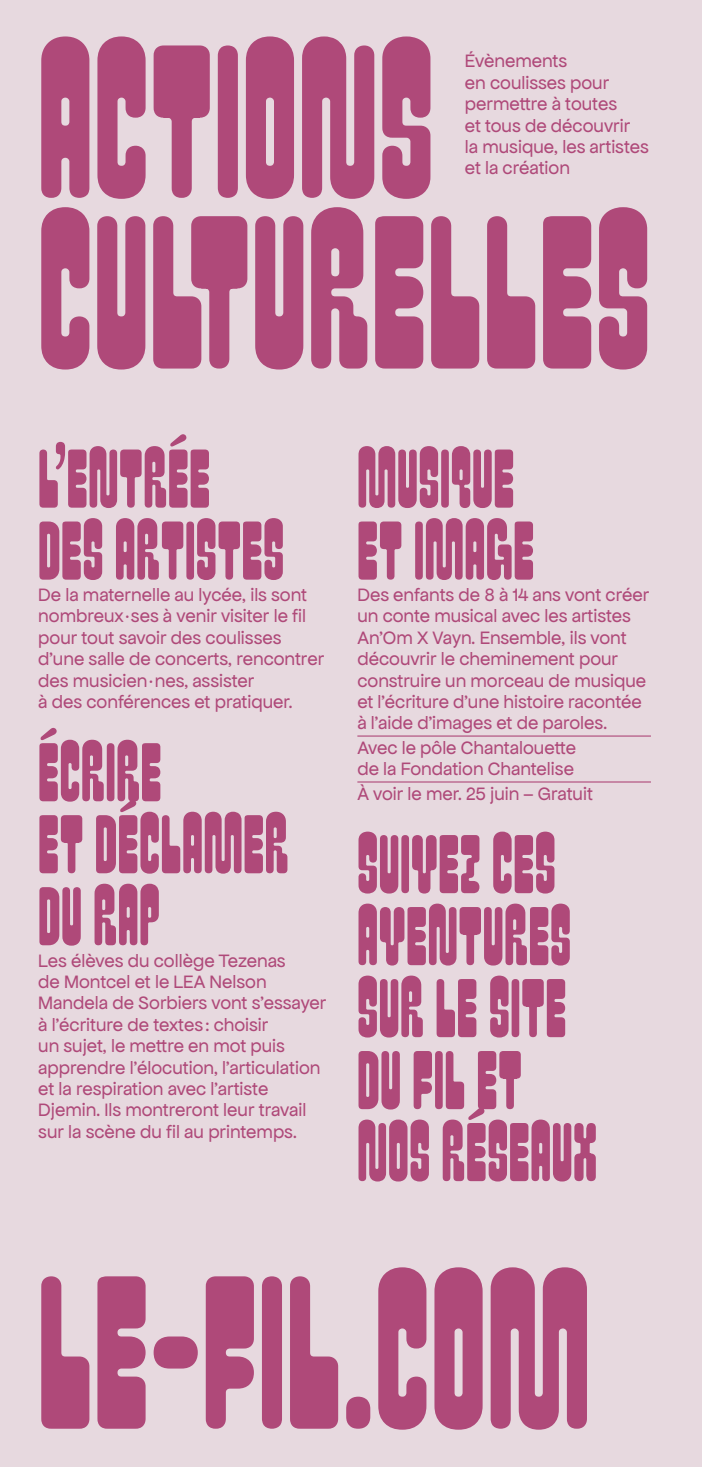
<style>
.page{position:relative;width:702px;height:1467px;background:#e7d9df}
.page>*{position:absolute;margin:0;border:0;box-sizing:border-box;transform-origin:0 0}
.t1{font:200.47px/170.8px "Pimpit";letter-spacing:.01em;color:#af4979}
.t2{font:76.5px/72px "Pimpit";letter-spacing:.01em;color:#af4979}
.t3{font:19.12px/21.4px "Apfel Grotezk";color:#af4979}
</style>
<div class="page">
<hr style="left:357px;top:735px;width:294px;height:2px;background:#af4979">
<hr style="left:357px;top:781px;width:294px;height:2px;background:#af4979">
<h1 class="t1" style="left:38px;top:36px;width:613px">ACTIONS<br>CULTURELLES</h1>
<p class="t3" style="left:465px;top:51px;width:185px">Évènements<br>en coulisses pour permettre à toutes<br>et tous de découvrir<br>la musique, les artistes et la création</p>
<h2 class="t2" style="left:38px;top:443px;width:247px">L’ENTRÉE<br>DES ARTISTES</h2>
<p class="t3" style="left:38px;top:584px;width:287px">De la maternelle au lycée, ils sont nombreux·ses à venir visiter le fil pour tout savoir des coulisses d’une salle de concerts, rencontrer des musicien·nes, assister<br>à des conférences et pratiquer.</p>
<h2 class="t2" style="left:38px;top:736px;width:252px">ÉCRIRE<br>ET DÉCLAMER<br>DU RAP</h2>
<p class="t3" style="left:38px;top:950px;width:289px">Les élèves du collège Tezenas<br>de Montcel et le LEA Nelson<br>Mandela de Sorbiers vont s’essayer à l’écriture de textes : choisir<br>un sujet, le mettre en mot puis apprendre l’élocution, l’articulation et la respiration avec l’artiste<br>Djemin. Ils montreront leur travail sur la scène du fil au printemps.</p>
<h2 class="t2" style="left:357px;top:443px;width:178px">MUSIQUE<br>ET IMAGE</h2>
<p class="t3" style="left:357px;top:584px;width:293px">Des enfants de 8 à 14 ans vont créer un conte musical avec les artistes An’Om X Vayn. Ensemble, ils vont découvrir le cheminement pour construire un morceau de musique et l’écriture d’une histoire racontée à l’aide d’images et de paroles.</p>
<p class="t3" style="left:357px;top:737px;width:220px">Avec le pôle Chantalouette de la Fondation Chantelise</p>
<p class="t3" style="left:357px;top:783px;width:237px">À voir le mer. 25 juin – Gratuit</p>
<h2 class="t2" style="left:357px;top:828px;width:241px">SUIVEZ CES<br>AVENTURES<br>SUR LE SITE<br>DU FIL ET<br>NOS RÉSEAUX</h2>
<h1 class="t1" style="left:38px;top:1267px;width:553px">LE-FIL.COM</h1>
</div>
